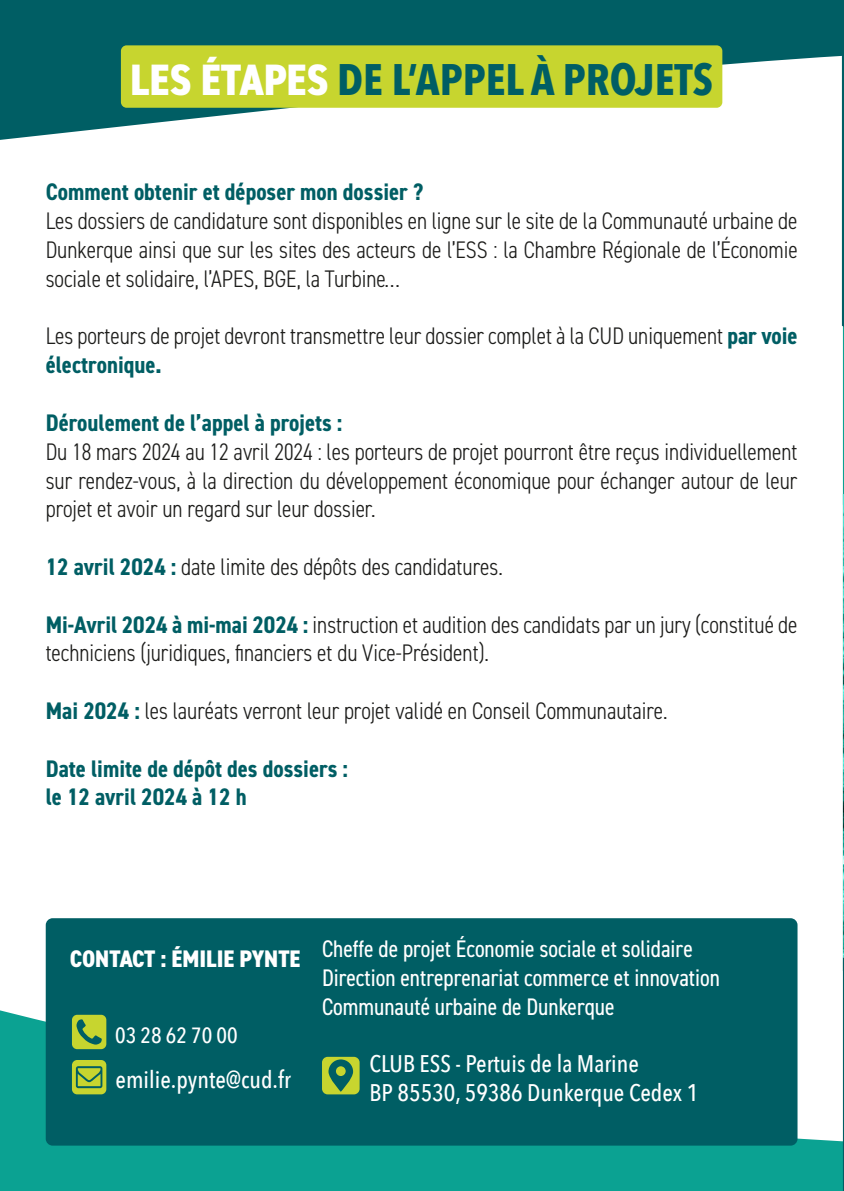
<style>
.page{position:relative;width:844px;height:1191px;background:#fff}
.page>*{position:absolute;margin:0;border:0;box-sizing:border-box;transform-origin:0 0}
.t1{font:700 44px "Avenir Next Condensed";color:#005e64}
.t2{font:300 condensed 24px/28.8px "DIN2014";color:#1d1d1b;text-align:justify}
.t3{font:condensed 24px/28.8px "DIN2014";color:#fff}
.t4{font:700 condensed 24px/28.8px "DIN2014";color:#005e64}
.t5{font:500 24px/28.8px "Avenir Next Condensed";color:#fff}
.t6{font:800 condensed 24px "DIN2014";color:#fff}
.t7{font:500 22px "Avenir Next Condensed";color:#fff}
.s1{font-family:"DIN2014";font-weight:800;font-stretch:condensed;color:#fff}
.s2{font-weight:700;color:#005e64}
</style>
<div class="page">
<svg style="left:0;top:0;width:840px;height:140px;fill:#005e64"></svg>
<svg style="left:0;top:1003px;width:842px;height:188px;background:#2aad9f"></svg>
<svg style="left:840px;top:0;width:3px;height:494px"></svg>
<hr style="left:842px;top:494px;width:1px;height:477px;background:#0ba292">
<svg style="left:842px;top:957px;width:1px;height:234px"></svg>
<div style="left:46px;top:918px;width:751px;height:227px;background:#005e64;border-radius:7px"></div>
<div style="left:121px;top:45px;width:601px;height:63px;background:#c7d52f;border-radius:6px"></div>
<div style="left:72px;top:1014px;width:34px;height:35px;background:#c7d52f;border-radius:5px"></div>
<svg style="left:76px;top:1019px;width:26px;height:25px"></svg>
<div style="left:72px;top:1060px;width:34px;height:34px;background:#c7d52f;border-radius:5px"></div>
<svg style="left:76px;top:1066px;width:26px;height:22px"></svg>
<div style="left:322px;top:1056px;width:37px;height:38px;background:#c7d52f;border-radius:6px"></div>
<svg style="left:328px;top:1059px;width:25px;height:32px"></svg>
<h1 class="t1" style="left:130px;top:52px;width:584px"><span class="s1">LES ÉTAPES</span> DE L’APPEL À PROJETS</h1>
<p class="t4" style="left:46px;top:177px;width:379px">Comment obtenir et déposer mon dossier ?</p>
<p class="t2" style="left:46px;top:207px;width:753px">Les dossiers de candidature sont disponibles en ligne sur le site de la Communauté urbaine de Dunkerque ainsi que sur les sites des acteurs de l’ESS : la Chambre Régionale de l’Économie sociale et solidaire, l’APES, BGE, la Turbine…</p>
<p class="t2" style="left:46px;top:322px;width:753px">Les porteurs de projet devront transmettre leur dossier complet à la CUD uniquement <span class="s2">par voie électronique.</span></p>
<p class="t4" style="left:46px;top:408px;width:298px">Déroulement de l’appel à projets :</p>
<p class="t2" style="left:46px;top:437px;width:753px">Du 18 mars 2024 au 12 avril 2024 : les porteurs de projet pourront être reçus individuellement sur rendez-vous, à la direction du développement économique pour échanger autour de leur projet et avoir un regard sur leur dossier.</p>
<p class="t2" style="left:46px;top:552px;width:458px"><span class="s2">12 avril 2024 :</span> date limite des dépôts des candidatures.</p>
<p class="t2" style="left:46px;top:610px;width:753px"><span class="s2">Mi-Avril 2024 à mi-mai 2024 :</span> instruction et audition des candidats par un jury (constitué de techniciens (juridiques, financiers et du Vice-Président).</p>
<p class="t2" style="left:46px;top:696px;width:623px"><span class="s2">Mai 2024 :</span> les lauréats verront leur projet validé en Conseil Communautaire.</p>
<p class="t4" style="left:46px;top:753px;width:304px">Date limite de dépôt des dossiers : le 12 avril 2024 à 12 h</p>
<p class="t6" style="left:70px;top:943px;width:232px">CONTACT : ÉMILIE PYNTE</p>
<p class="t7" style="left:115px;top:1022px;width:124px">03 28 62 70 00</p>
<p class="t5" style="left:115px;top:1065px;width:177px">emilie.pynte@cud.fr</p>
<p class="t3" style="left:322px;top:933px;width:399px">Cheffe de projet Économie sociale et solidaire<br>Direction entreprenariat commerce et innovation<br>Communauté urbaine de Dunkerque</p>
<p class="t5" style="left:369px;top:1049px;width:330px">CLUB ESS - Pertuis de la Marine<br>BP 85530, 59386 Dunkerque Cedex 1</p>
</div>
